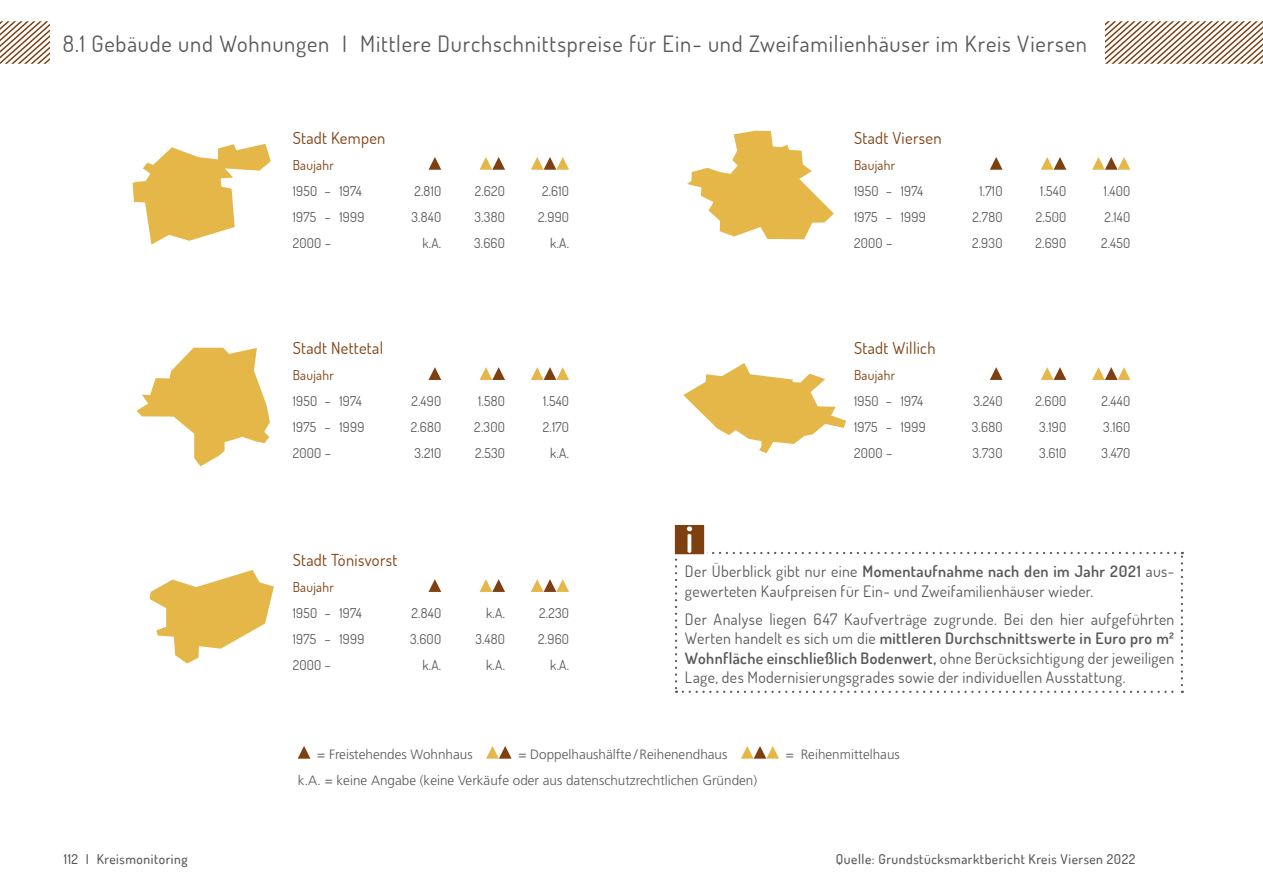
<style>
.page{position:relative;width:1263px;height:893px;background:#fff}
.page>*{position:absolute;margin:0;border:0;box-sizing:border-box;transform-origin:0 0}
.t1{font:22.5px "Dosis";letter-spacing:.035em;color:#57585a}
.t2{font:16.5px "Dosis";letter-spacing:.02em;color:#7e4011}
.t3{font:15.75px/19.5px "Dosis";letter-spacing:.02em;color:#57585a}
.t4{font:13.5px "Dosis";letter-spacing:.02em;color:#57585a}
.t5{font:300 13.5px "Frutiger LT Std";color:#57585a}
.t6{font:500 13.5px "Dosis";letter-spacing:.04em;color:#57585a}
.t7{font:13.5px "Dosis";letter-spacing:.02em;color:#7e4011}
.s1{font-weight:600}
</style>
<div class="page">
<svg style="left:0;top:21px;width:1263px;height:43px"></svg>
<div style="left:50px;top:0;width:1054px;height:68px;background:#fff"></div>
<svg style="left:298px;top:746px;width:12px;height:13px"></svg>
<svg style="left:486px;top:746px;width:26px;height:13px"></svg>
<svg style="left:741px;top:746px;width:38px;height:13px"></svg>
<svg style="left:428px;top:367px;width:13px;height:13px"></svg>
<svg style="left:479px;top:367px;width:26px;height:13px"></svg>
<svg style="left:531px;top:367px;width:38px;height:13px"></svg>
<svg style="left:136px;top:348px;width:134px;height:118px"></svg>
<svg style="left:428px;top:579px;width:13px;height:13px"></svg>
<svg style="left:479px;top:579px;width:26px;height:13px"></svg>
<svg style="left:531px;top:579px;width:38px;height:13px"></svg>
<svg style="left:150px;top:570px;width:124px;height:93px"></svg>
<svg style="left:428px;top:157px;width:13px;height:13px"></svg>
<svg style="left:479px;top:157px;width:26px;height:13px"></svg>
<svg style="left:531px;top:157px;width:38px;height:13px"></svg>
<svg style="left:133px;top:144px;width:138px;height:101px"></svg>
<svg style="left:990px;top:157px;width:12px;height:13px"></svg>
<svg style="left:1041px;top:157px;width:25px;height:13px"></svg>
<svg style="left:1092px;top:157px;width:38px;height:13px"></svg>
<svg style="left:687px;top:131px;width:147px;height:108px"></svg>
<svg style="left:990px;top:367px;width:12px;height:13px"></svg>
<svg style="left:1041px;top:367px;width:25px;height:13px"></svg>
<svg style="left:1092px;top:367px;width:38px;height:13px"></svg>
<svg style="left:683px;top:363px;width:163px;height:90px"></svg>
<svg style="left:674px;top:525px;width:509px;height:168px"></svg>
<h1 class="t1" style="left:63px;top:29px;width:1026px">8.1 Gebäude und Wohnungen I Mittlere Durchschnittspreise für Ein- und Zweifamilienhäuser im Kreis Viersen</h1>
<p class="t2" style="left:293px;top:127px;width:94px">Stadt Kempen</p>
<p class="t7" style="left:293px;top:156px;width:43px">Baujahr</p>
<p class="t4" style="left:293px;top:182px;width:71px">1950 – 1974</p>
<p class="t4" style="left:414px;top:182px;width:28px">2.810</p>
<p class="t4" style="left:475px;top:182px;width:32px">2.620</p>
<p class="t4" style="left:542px;top:182px;width:28px">2.610</p>
<p class="t4" style="left:293px;top:208px;width:73px">1975 – 1999</p>
<p class="t4" style="left:411px;top:208px;width:31px">3.840</p>
<p class="t4" style="left:475px;top:208px;width:32px">3.380</p>
<p class="t4" style="left:538px;top:208px;width:32px">2.990</p>
<p class="t4" style="left:293px;top:234px;width:40px">2000 –</p>
<p class="t4" style="left:422px;top:234px;width:20px">k.A.</p>
<p class="t4" style="left:474px;top:234px;width:32px">3.660</p>
<p class="t4" style="left:550px;top:234px;width:20px">k.A.</p>
<p class="t2" style="left:293px;top:337px;width:92px">Stadt Nettetal</p>
<p class="t7" style="left:293px;top:366px;width:43px">Baujahr</p>
<p class="t4" style="left:293px;top:392px;width:71px">1950 – 1974</p>
<p class="t4" style="left:412px;top:392px;width:31px">2.490</p>
<p class="t4" style="left:478px;top:392px;width:28px">1.580</p>
<p class="t4" style="left:543px;top:392px;width:28px">1.540</p>
<p class="t4" style="left:293px;top:418px;width:73px">1975 – 1999</p>
<p class="t4" style="left:411px;top:418px;width:32px">2.680</p>
<p class="t4" style="left:474px;top:418px;width:32px">2.300</p>
<p class="t4" style="left:543px;top:418px;width:28px">2.170</p>
<p class="t4" style="left:293px;top:444px;width:40px">2000 –</p>
<p class="t4" style="left:415px;top:444px;width:28px">3.210</p>
<p class="t4" style="left:475px;top:444px;width:31px">2.530</p>
<p class="t4" style="left:550px;top:444px;width:20px">k.A.</p>
<p class="t2" style="left:293px;top:549px;width:106px">Stadt Tönisvorst</p>
<p class="t7" style="left:293px;top:578px;width:43px">Baujahr</p>
<p class="t4" style="left:293px;top:604px;width:71px">1950 – 1974</p>
<p class="t4" style="left:411px;top:604px;width:31px">2.840</p>
<p class="t4" style="left:486px;top:604px;width:20px">k.A.</p>
<p class="t4" style="left:539px;top:604px;width:31px">2.230</p>
<p class="t4" style="left:293px;top:630px;width:73px">1975 – 1999</p>
<p class="t4" style="left:410px;top:630px;width:33px">3.600</p>
<p class="t4" style="left:475px;top:630px;width:31px">3.480</p>
<p class="t4" style="left:538px;top:630px;width:32px">2.960</p>
<p class="t4" style="left:293px;top:656px;width:40px">2000 –</p>
<p class="t4" style="left:422px;top:656px;width:20px">k.A.</p>
<p class="t4" style="left:486px;top:656px;width:20px">k.A.</p>
<p class="t4" style="left:550px;top:656px;width:20px">k.A.</p>
<p class="t2" style="left:854px;top:127px;width:89px">Stadt Viersen</p>
<p class="t7" style="left:854px;top:156px;width:43px">Baujahr</p>
<p class="t4" style="left:854px;top:182px;width:71px">1950 – 1974</p>
<p class="t4" style="left:979px;top:182px;width:25px">1.710</p>
<p class="t4" style="left:1040px;top:182px;width:28px">1.540</p>
<p class="t4" style="left:1104px;top:182px;width:28px">1.400</p>
<p class="t4" style="left:854px;top:208px;width:73px">1975 – 1999</p>
<p class="t4" style="left:972px;top:208px;width:31px">2.780</p>
<p class="t4" style="left:1036px;top:208px;width:32px">2.500</p>
<p class="t4" style="left:1104px;top:208px;width:27px">2.140</p>
<p class="t4" style="left:854px;top:234px;width:40px">2000 –</p>
<p class="t4" style="left:972px;top:234px;width:32px">2.930</p>
<p class="t4" style="left:1035px;top:234px;width:32px">2.690</p>
<p class="t4" style="left:1101px;top:234px;width:31px">2.450</p>
<p class="t2" style="left:854px;top:337px;width:83px">Stadt Willich</p>
<p class="t7" style="left:854px;top:366px;width:43px">Baujahr</p>
<p class="t4" style="left:854px;top:392px;width:71px">1950 – 1974</p>
<p class="t4" style="left:973px;top:392px;width:31px">3.240</p>
<p class="t4" style="left:1035px;top:392px;width:33px">2.600</p>
<p class="t4" style="left:1101px;top:392px;width:30px">2.440</p>
<p class="t4" style="left:854px;top:418px;width:73px">1975 – 1999</p>
<p class="t4" style="left:972px;top:418px;width:32px">3.680</p>
<p class="t4" style="left:1039px;top:418px;width:29px">3.190</p>
<p class="t4" style="left:1103px;top:418px;width:29px">3.160</p>
<p class="t4" style="left:854px;top:444px;width:40px">2000 –</p>
<p class="t4" style="left:973px;top:444px;width:31px">3.730</p>
<p class="t4" style="left:1039px;top:444px;width:29px">3.610</p>
<p class="t4" style="left:1102px;top:444px;width:30px">3.470</p>
<p class="t3" style="left:685px;top:561px;width:491px">Der Überblick gibt nur eine <span class="s1">Momentaufnahme nach den im Jahr 2021</span> aus&shy;gewerteten Kaufpreisen für Ein- und Zweifamilienhäuser wieder.</p>
<p class="t3" style="left:685px;top:609px;width:491px;text-align:justify">Der Analyse liegen 647 Kaufverträge zugrunde. Bei den hier aufgeführten Werten handelt es sich um die <span class="s1">mittleren Durchschnittswerte in Euro pro m²<br>Wohnfläche einschließlich Bodenwert,</span> ohne Berücksichtigung der jeweiligen Lage, des Modernisierungsgrades sowie der individuellen Ausstattung.</p>
<p class="t6" style="left:64px;top:851px;width:125px">112 I Kreismonitoring</p>
<p class="t5" style="left:317px;top:746px;width:157px">= Freistehendes Wohnhaus</p>
<p class="t5" style="left:518px;top:746px;width:210px">= Doppelhaushälfte / Reihenendhaus</p>
<p class="t5" style="left:786px;top:746px;width:115px">= Reihenmittelhaus</p>
<p class="t5" style="left:298px;top:772px;width:461px">k.A. = keine Angabe (keine Verkäufe oder aus datenschutzrechtlichen Gründen)</p>
<p class="t6" style="left:836px;top:851px;width:301px">Quelle: Grundstücksmarktbericht Kreis Viersen 2022</p>
</div>
